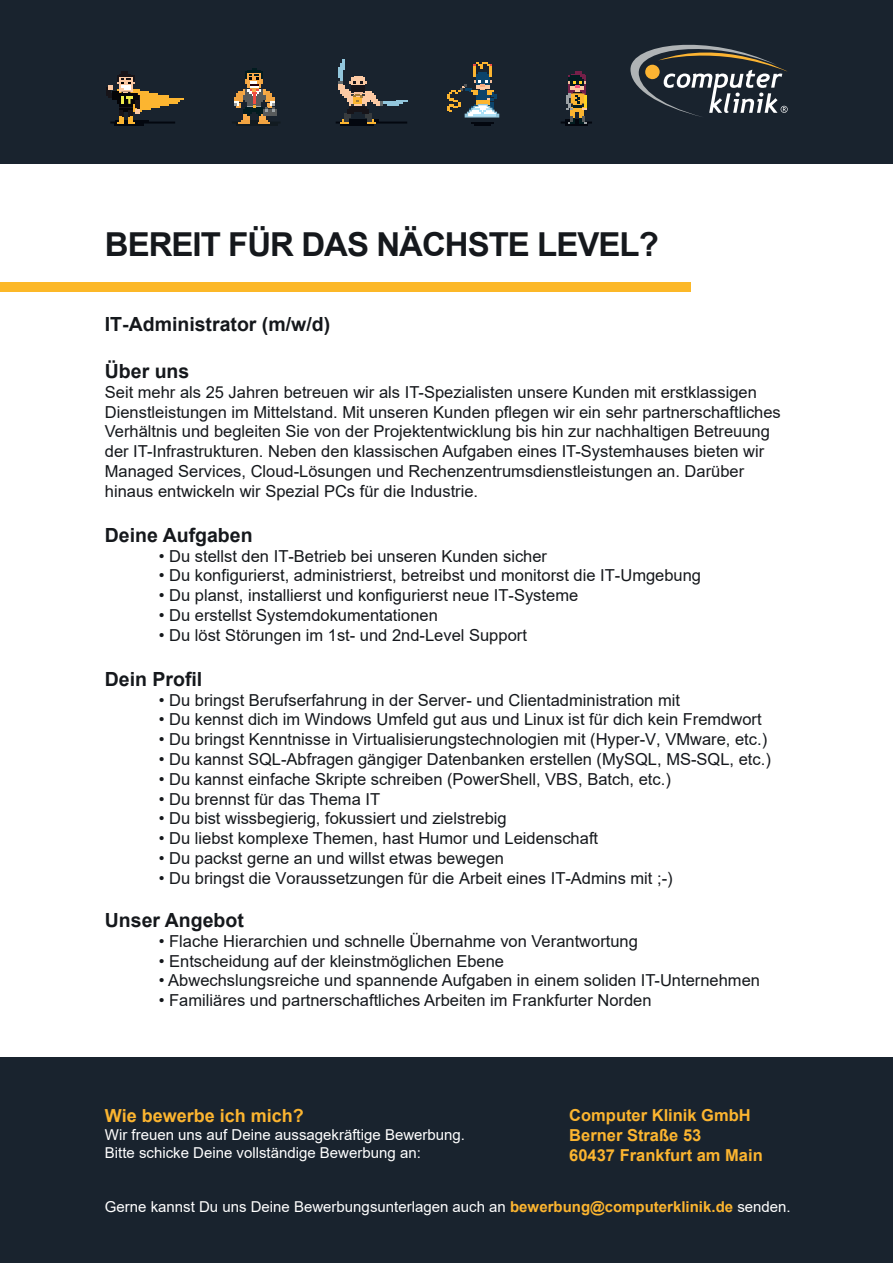
<style>
.page{position:relative;width:893px;height:1263px;background:#fff}
.page>*{position:absolute;margin:0;border:0;box-sizing:border-box;transform-origin:0 0}
.t1{font:700 33px "Arial";letter-spacing:-.03em;color:#15181c}
.t2{font:700 19.5px "Arial";color:#15181c}
.t3{font:700 18px "Arial";color:#fcb530}
.t4{font:16.5px/19.8px "Arial";color:#15181c}
.t5{font:700 16.5px/19.8px "Arial";color:#fcb530}
.t6{font:15px/18px "Arial";color:#fff}
.s1{font-weight:700;color:#fcb530}
</style>
<div class="page">
<div style="left:0;top:1058px;width:893px;height:205px;background:#19232e"></div>
<div style="left:0;top:282px;width:690px;height:9px;background:#fcb828"></div>
<div style="left:0;top:0;width:893px;height:164px;background:#19232e"></div>
<hr style="left:115px;top:124px;width:29px;height:2px;background:#03070f">
<hr style="left:153px;top:98px;width:31px;height:2px;background:#fcb530">
<svg style="left:106px;top:72px;width:74px;height:52px"></svg>
<hr style="left:340px;top:124px;width:34px;height:2px;background:#03070f">
<svg style="left:336px;top:60px;width:71px;height:64px"></svg>
<hr style="left:565px;top:124px;width:23px;height:2px;background:#03070f">
<hr style="left:571px;top:108px;width:13px;height:4px;background:#fcb530">
<hr style="left:580px;top:108px;width:4px;height:16px;background:#fcb530">
<hr style="left:571px;top:108px;width:4px;height:16px;background:#fcb530">
<svg style="left:561px;top:116px;width:31px;height:8px"></svg>
<svg style="left:566px;top:72px;width:20px;height:38px"></svg>
<hr style="left:236px;top:124px;width:41px;height:2px;background:#121b21">
<svg style="left:232px;top:68px;width:48px;height:56px"></svg>
<hr style="left:471px;top:122px;width:22px;height:2px;background:#03070f">
<svg style="left:474px;top:124px;width:17px;height:2px"></svg>
<svg style="left:447px;top:62px;width:52px;height:56px"></svg>
<svg style="left:630px;top:44px;width:158px;height:73px"></svg>
<div style="left:645px;top:65px;width:15px;height:14px;background:#fcb432;border-radius:50%"></div>
<h1 class="t1" style="left:105px;top:221px;width:556px">BEREIT FÜR DAS NÄCHSTE LEVEL?</h1>
<p class="t2" style="left:105px;top:310px;width:227px">IT-Administrator (m/w/d)</p>
<p class="t2" style="left:105px;top:357px;width:86px">Über uns</p>
<p class="t4" style="left:105px;top:382px;width:677px">Seit mehr als 25 Jahren betreuen wir als IT-Spezialisten unsere Kunden mit erstklassigen Dienstleistungen im Mittelstand. Mit unseren Kunden pflegen wir ein sehr partnerschaftliches Verhältnis und begleiten Sie von der Projektentwicklung bis hin zur nachhaltigen Betreuung der IT-Infrastrukturen. Neben den klassischen Aufgaben eines IT-Systemhauses bieten wir Managed Services, Cloud-Lösungen und Rechenzentrumsdienstleistungen an. Darüber hinaus entwickeln wir Spezial PCs für die Industrie.</p>
<p class="t2" style="left:105px;top:521px;width:149px">Deine Aufgaben</p>
<p class="t4" style="left:159px;top:546px;width:390px">• Du stellst den IT-Betrieb bei unseren Kunden sicher</p>
<p class="t4" style="left:159px;top:565px;width:544px">• Du konfigurierst, administrierst, betreibst und monitorst die IT-Umgebung</p>
<p class="t4" style="left:159px;top:585px;width:421px">• Du planst, installierst und konfigurierst neue IT-Systeme</p>
<p class="t4" style="left:159px;top:605px;width:281px">• Du erstellst Systemdokumentationen</p>
<p class="t4" style="left:159px;top:625px;width:370px">• Du löst Störungen im 1st- und 2nd-Level Support</p>
<p class="t2" style="left:105px;top:665px;width:99px">Dein Profil</p>
<p class="t4" style="left:159px;top:690px;width:523px">• Du bringst Berufserfahrung in der Server- und Clientadministration mit</p>
<p class="t4" style="left:159px;top:709px;width:604px">• Du kennst dich im Windows Umfeld gut aus und Linux ist für dich kein Fremdwort</p>
<p class="t4" style="left:159px;top:729px;width:610px">• Du bringst Kenntnisse in Virtualisierungstechnologien mit (Hyper-V, VMware, etc.)</p>
<p class="t4" style="left:159px;top:749px;width:613px">• Du kannst SQL-Abfragen gängiger Datenbanken erstellen (MySQL, MS-SQL, etc.)</p>
<p class="t4" style="left:159px;top:769px;width:514px">• Du kannst einfache Skripte schreiben (PowerShell, VBS, Batch, etc.)</p>
<p class="t4" style="left:159px;top:789px;width:223px">• Du brennst für das Thema IT</p>
<p class="t4" style="left:159px;top:808px;width:349px">• Du bist wissbegierig, fokussiert und zielstrebig</p>
<p class="t4" style="left:159px;top:828px;width:441px">• Du liebst komplexe Themen, hast Humor und Leidenschaft</p>
<p class="t4" style="left:159px;top:848px;width:347px">• Du packst gerne an und willst etwas bewegen</p>
<p class="t4" style="left:159px;top:868px;width:515px">• Du bringst die Voraussetzungen für die Arbeit eines IT-Admins mit ;-)</p>
<p class="t2" style="left:105px;top:906px;width:141px">Unser Angebot</p>
<p class="t4" style="left:159px;top:931px;width:481px">• Flache Hierarchien und schnelle Übernahme von Verantwortung</p>
<p class="t4" style="left:159px;top:951px;width:347px">• Entscheidung auf der kleinstmöglichen Ebene</p>
<p class="t4" style="left:159px;top:970px;width:603px">• Abwechslungsreiche und spannende Aufgaben in einem soliden IT-Unternehmen</p>
<p class="t4" style="left:159px;top:990px;width:494px">• Familiäres und partnerschaftliches Arbeiten im Frankfurter Norden</p>
<p class="t5" style="left:569px;top:1105px;width:195px">Computer Klinik GmbH<br>Berner Straße 53<br>60437 Frankfurt am Main</p>
<p class="t3" style="left:105px;top:1103px;width:200px">Wie bewerbe ich mich?</p>
<p class="t6" style="left:105px;top:1126px;width:362px">Wir freuen uns auf Deine aussagekräftige Bewerbung.<br>Bitte schicke Deine vollständige Bewerbung an:</p>
<p class="t6" style="left:105px;top:1198px;width:687px">Gerne kannst Du uns Deine Bewerbungsunterlagen auch an <span class="s1">bewerbung@computerklinik.de</span> senden.</p>
</div>
